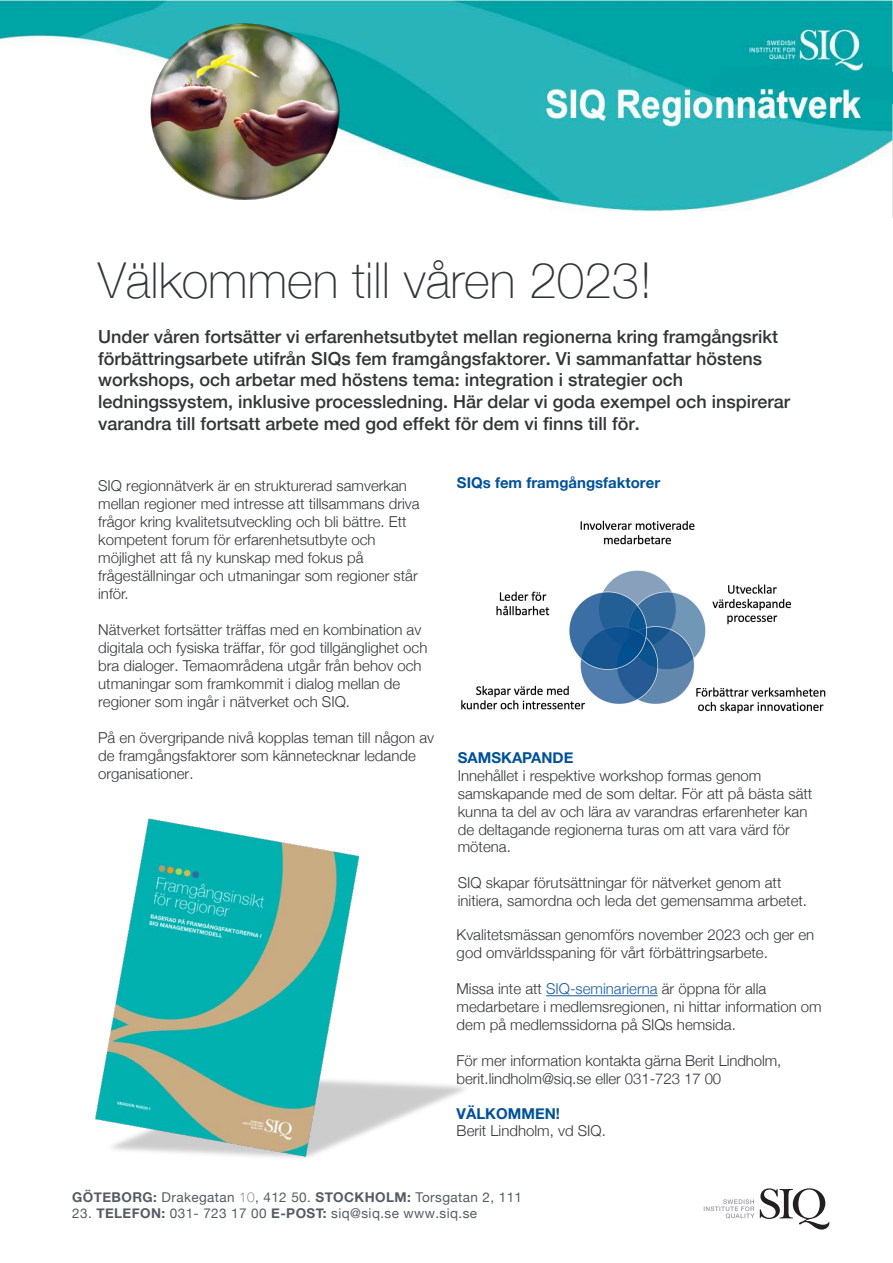
<style>
.page{position:relative;width:893px;height:1263px;background:#fff}
.page>*{position:absolute;margin:0;border:0;box-sizing:border-box;transform-origin:0 0}
.t1{font:100 49.5px "Helvetica Neue";color:#323538}
.t2{font:500 18px/21.6px "Helvetica Neue";color:#323538}
.Brödtext_1{font:300 15px/18px "Helvetica Neue";color:#323538}
.Brödtext_1-2{font:700 15px "Helvetica Neue";color:#01519a}
.t3{font:13.5px "Helvetica Neue";letter-spacing:.03em;color:#555b65}
.s1{font-weight:700;color:#01519a}
.s2{color:#175d9e}
.s3{font-weight:700}
.s4{font-weight:100}
</style>
<div class="page">
<svg style="left:760px;top:1188px;width:69px;height:41px"></svg>
<svg style="left:704px;top:1199px;width:50px;height:19px"></svg>
<img style="left:0;top:1px;width:892px;height:211px">
<img style="left:149px;top:23px;width:191px;height:177px">
<img style="left:461px;top:520px;width:365px;height:194px">
<img style="left:95px;top:819px;width:370px;height:339px">
<hr style="left:546px;top:995px;width:112px;height:1px;background:#175d9e">
<h1 class="t1" style="left:98px;top:243px;width:556px">Välkommen till våren 2023!</h1>
<p class="t2" style="left:98px;top:324px;width:693px">Under våren fortsätter vi erfarenhetsutbytet mellan regionerna kring framgångsrikt förbättringsarbete utifrån SIQs fem framgångsfaktorer. Vi sammanfattar höstens workshops, och arbetar med höstens tema: integration i strategier och ledningssystem, inklusive processledning. Här delar vi goda exempel och inspirerar varandra till fortsatt arbete med god effekt för dem vi finns till för.</p>
<p class="Brödtext_1" style="left:98px;top:475px;width:323px">SIQ regionnätverk är en strukturerad samverkan mellan regioner med intresse att tillsammans driva frågor kring kvalitetsutveckling och bli bättre. Ett kompetent forum för erfarenhetsutbyte och möjlighet att få ny kunskap med fokus på frågeställningar och utmaningar som regioner står inför.</p>
<p class="Brödtext_1" style="left:98px;top:619px;width:331px">Nätverket fortsätter träffas med en kombination av digitala och fysiska träffar, för god tillgänglighet och bra dialoger. Temaområdena utgår från behov och utmaningar som framkommit i dialog mellan de regioner som ingår i nätverket och SIQ.</p>
<p class="Brödtext_1" style="left:98px;top:727px;width:337px">På en övergripande nivå kopplas teman till någon av de framgångsfaktorer som kännetecknar ledande organisationer.</p>
<p class="Brödtext_1-2" style="left:457px;top:471px;width:205px">SIQs fem framgångsfaktorer</p>
<p class="Brödtext_1" style="left:458px;top:748px;width:356px"><span class="s1">SAMSKAPANDE<br></span>Innehållet i respektive workshop formas genom samskapande med de som deltar. För att på bästa sätt kunna ta del av och lära av varandras erfarenheter kan de deltagande regionerna turas om att vara värd för mötena.</p>
<p class="Brödtext_1" style="left:458px;top:873px;width:351px">SIQ skapar förutsättningar för nätverket genom att initiera, samordna och leda det gemensamma arbetet.</p>
<p class="Brödtext_1" style="left:457px;top:924px;width:359px">Kvalitetsmässan genomförs november 2023 och ger en god omvärldsspaning för vårt förbättringsarbete.</p>
<p class="Brödtext_1" style="left:457px;top:978px;width:367px">Missa inte att <span class="s2">SIQ-seminarierna</span> är öppna för alla medarbetare i medlemsregionen, ni hittar information om dem på medlemssidorna på SIQs hemsida.</p>
<p class="Brödtext_1" style="left:457px;top:1050px;width:326px">För mer information kontakta gärna Berit Lindholm, berit.lindholm@siq.se eller 031-723 17 00</p>
<p class="Brödtext_1" style="left:457px;top:1104px;width:151px;line-height:17.1px"><span class="s1">VÄLKOMMEN!<br></span>Berit Lindholm, vd SIQ.</p>
<p class="t3" style="left:72px;top:1187px;width:451px"><span class="s3">GÖTEBORG:</span> Drakegatan <span class="s4">10</span>, 412 50. <span class="s3">STOCKHOLM:</span> Torsgatan 2, 111</p>
<p class="t3" style="left:72px;top:1203px;width:406px">23. <span class="s3">TELEFON:</span> 031- 723 17 00 <span class="s3">E-POST:</span> siq@siq.se www.siq.se</p>
</div>
